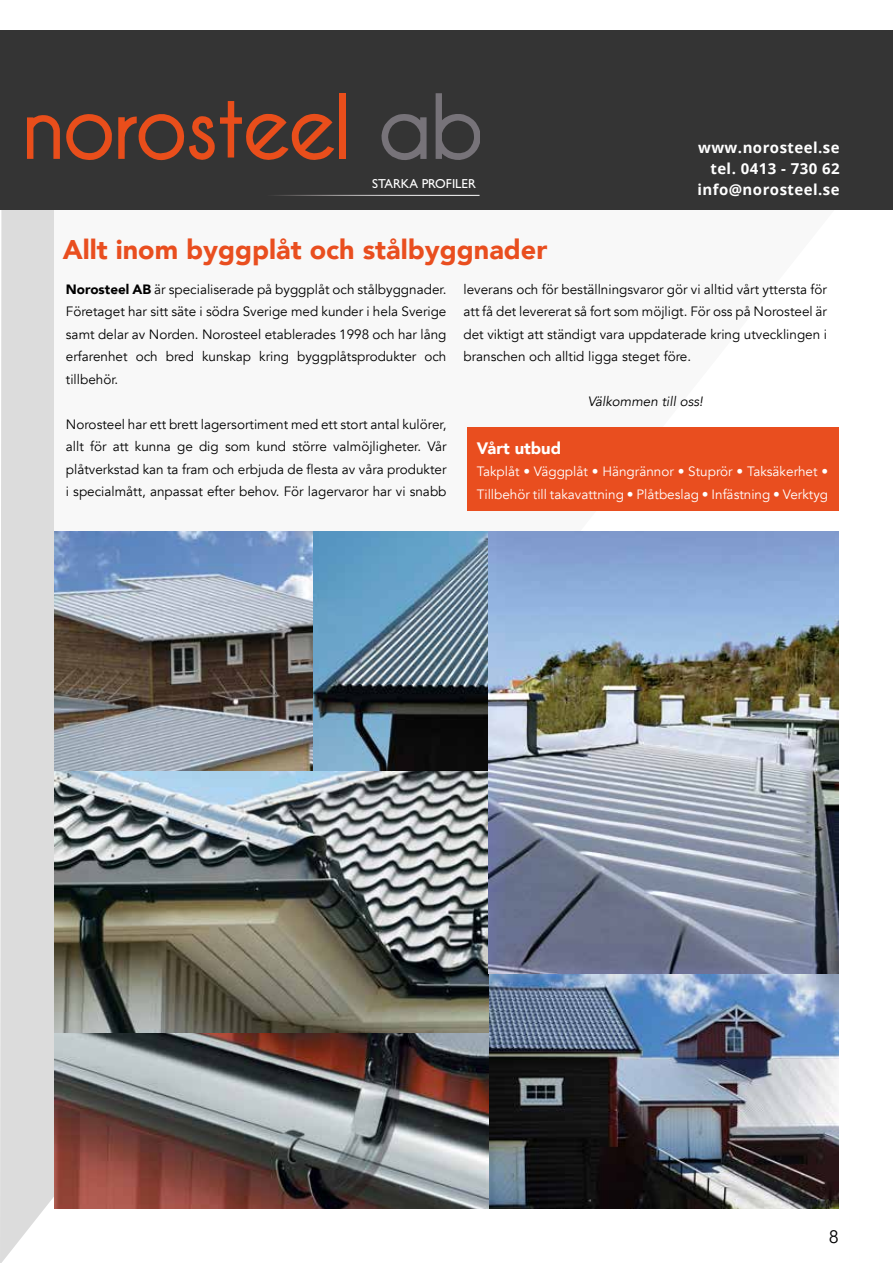
<style>
.page{position:relative;width:893px;height:1263px;background:#fff}
.page>*{position:absolute;margin:0;border:0;box-sizing:border-box;transform-origin:0 0}
.t1{font:900 27px "Avenir";color:#e94e1f}
.t2{font:18px "Avenir";color:#020203}
.t3{font:900 16.5px "Avenir";color:#fff}
.t4{font:700 15px/21px "Open Sans";letter-spacing:.03em;color:#fff;text-align:right}
.t5{font:13.5px/22.5px "Avenir";color:#000;text-align:justify}
.t6{font:13.5px/22.5px "Avenir";color:#fff}
.t7{font:italic 13.5px "Avenir";color:#000}
.t8{font:13.05px "Gill Sans";color:#fff}
.s1{font-weight:900}
</style>
<div class="page">
<div style="left:0;top:210px;width:54px;height:1053px;background:#dcdcdc"></div>
<div style="left:54px;top:136px;width:785px;height:1073px;background:#f8f8f8"></div>
<img style="left:54px;top:531px;width:434px;height:502px">
<img style="left:488px;top:531px;width:351px;height:678px">
<img style="left:54px;top:1033px;width:434px;height:176px">
<div style="left:467px;top:427px;width:371px;height:83px;background:#e94e1f"></div>
<div style="left:0;top:31px;width:893px;height:179px;background:#343434"></div>
<hr style="left:265px;top:195px;width:214px;height:1px;background:#fff">
<div style="left:340px;top:93px;width:6px;height:66px;background:#e94e1b"></div>
<svg style="left:27px;top:101px;width:307px;height:60px"></svg>
<svg style="left:381px;top:114px;width:46px;height:46px"></svg>
<svg style="left:436px;top:93px;width:43px;height:67px"></svg>
<p class="t8" style="left:372px;top:176px;width:105px">STARKA PROFILER</p>
<p class="t4" style="left:697px;top:137px;width:144px">www.norosteel.se tel. 0413 - 730 62 info@norosteel.se</p>
<h1 class="t1" style="left:63px;top:226px;width:486px">Allt inom byggplåt och stålbyggnader</h1>
<p class="t5" style="left:66px;top:278px;width:382px"><span class="s1">Norosteel AB</span> är specialiserade på byggplåt och stålbyggnader.<br>Företaget har sitt säte i södra Sverige med kunder i hela Sverige samt delar av Norden. Norosteel etablerades 1998 och har lång erfarenhet och bred kunskap kring byggplåtsprodukter och tillbehör.</p>
<p class="t5" style="left:66px;top:413px;width:382px">Norosteel har ett brett lagersortiment med ett stort antal kulörer, allt för att kunna ge dig som kund större valmöjligheter. Vår plåtverkstad kan ta fram och erbjuda de flesta av våra produkter i specialmått, anpassat efter behov. För lagervaror har vi snabb</p>
<p class="t5" style="left:463px;top:278px;width:365px">leverans och för beställningsvaror gör vi alltid vårt yttersta för att få det levererat så fort som möjligt. För oss på Norosteel är det viktigt att ständigt vara uppdaterade kring utvecklingen i branschen och alltid ligga steget före.</p>
<p class="t7" style="left:588px;top:394px;width:117px">Välkommen till oss!</p>
<p class="t3" style="left:477px;top:434px;width:86px">Vårt utbud</p>
<p class="t6" style="left:477px;top:460px;width:353px">Takplåt • Väggplåt • Hängrännor • Stuprör • Taksäkerhet •<br>Tillbehör till takavattning • Plåtbeslag • Infästning • Verktyg</p>
<h2 class="t2" style="left:829px;top:1226px;width:12px">8</h2>
</div>
